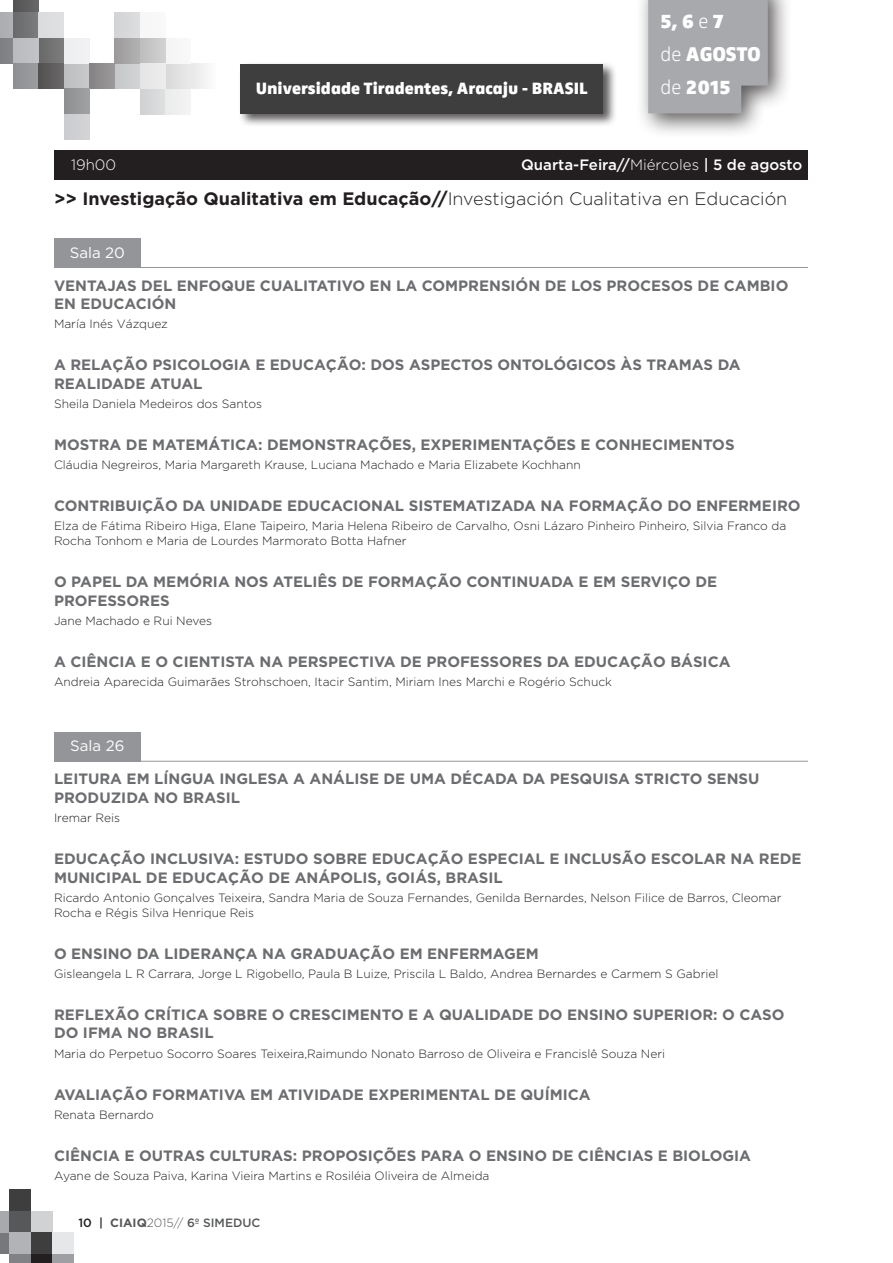
<style>
.page{position:relative;width:893px;height:1263px;background:#fff}
.page>*{position:absolute;margin:0;border:0;box-sizing:border-box;transform-origin:0 0}
.t1{font:20.55px/33px "Zwo Alt LF w 8";color:#fff}
.t2{font:700 18px "Gotham";color:#231f20}
.t3{font:16.95px "Zwo Alt LF w 8";color:#fff}
.TITULO_CONFERÊNCIA{font:700 15px/18.6px "Gotham";color:#6c6d70}
.t4{font:500 15px "Gotham";color:#fff}
.t5{font:15px "Gotham";color:#fff}
.t6{font:300 15px "Gotham";color:#fff}
.NOME_LOCAL{font:300 12px/15px "Gotham";color:#231f20}
.t7{font:500 12px "Gotham";color:#57585a}
.s1{font-family:"Zwo Alt LF w 1"}
.s2{font-weight:300}
.s3{color:#231f20}
.s4{font-weight:700}
</style>
<div class="page">
<div style="left:9px;top:1189px;width:22px;height:22px;background:#3e3e3f"></div>
<div style="left:9px;top:1211px;width:22px;height:21px;background:#57585a"></div>
<div style="left:31px;top:1211px;width:21px;height:21px;background:#d1d2d4"></div>
<div style="left:31px;top:1232px;width:21px;height:22px;background:#3e3e3f"></div>
<div style="left:9px;top:1232px;width:22px;height:22px;background:#b2b3b7"></div>
<div style="left:0;top:1232px;width:9px;height:22px;background:#76787b"></div>
<div style="left:9px;top:1254px;width:22px;height:9px;background:#808285"></div>
<div style="left:31px;top:1254px;width:21px;height:9px;background:#231f20"></div>
<div style="left:52px;top:1254px;width:22px;height:9px;background:#9d9fa2"></div>
<div style="left:52px;top:1232px;width:22px;height:22px;background:#e6e7e9"></div>
<div style="left:0;top:1211px;width:9px;height:21px;background:#a8a9ad"></div>
<div style="left:13px;top:0;width:25px;height:13px;background:#5d5d5e"></div>
<div style="left:13px;top:13px;width:25px;height:25px;background:#727375"></div>
<div style="left:38px;top:13px;width:26px;height:25px;background:#dddedf"></div>
<div style="left:38px;top:38px;width:26px;height:25px;background:#727273"></div>
<div style="left:13px;top:38px;width:25px;height:25px;background:#bebfc2"></div>
<div style="left:0;top:38px;width:13px;height:25px;background:#808285"></div>
<div style="left:13px;top:63px;width:25px;height:26px;background:#949699"></div>
<div style="left:38px;top:63px;width:26px;height:26px;background:#5f5c5d"></div>
<div style="left:64px;top:63px;width:25px;height:26px;background:#c2c3c5"></div>
<div style="left:64px;top:38px;width:25px;height:25px;background:#eff0f1"></div>
<div style="left:0;top:13px;width:13px;height:25px;background:#a8a9ad"></div>
<div style="left:191px;top:63px;width:25px;height:26px;background:#f2f2f2"></div>
<div style="left:165px;top:63px;width:26px;height:26px;background:#e1e1e1"></div>
<div style="left:165px;top:38px;width:26px;height:25px;background:#f6f7f7"></div>
<div style="left:140px;top:38px;width:25px;height:25px;background:#c7c7c8"></div>
<div style="left:140px;top:63px;width:25px;height:26px;background:#e8e9ea"></div>
<div style="left:140px;top:89px;width:25px;height:25px;background:#d7d8d9"></div>
<div style="left:115px;top:63px;width:25px;height:26px;background:#cccdce"></div>
<div style="left:115px;top:38px;width:25px;height:25px;background:#a7a6a6"></div>
<div style="left:115px;top:12px;width:25px;height:26px;background:#d8d8da"></div>
<div style="left:140px;top:12px;width:25px;height:26px;background:#f7f8f8"></div>
<div style="left:165px;top:89px;width:26px;height:25px;background:#efeff0"></div>
<div style="left:89px;top:63px;width:26px;height:26px;background:#8f8d8e"></div>
<div style="left:64px;top:89px;width:25px;height:25px;background:#979899"></div>
<div style="left:64px;top:114px;width:25px;height:25px;background:#cfd0d2"></div>
<div style="left:636px;top:0;width:157px;height:138px;background:#231f20;opacity:.75"></div>
<svg style="left:648px;top:0;width:120px;height:113px;background:#a8a9ad"></svg>
<div style="left:238px;top:62px;width:379px;height:66px;background:#231f20;opacity:.75"></div>
<div style="left:240px;top:64px;width:363px;height:49px;background:#3e3e3f"></div>
<div style="left:54px;top:238px;width:87px;height:30px;background:#939598"></div>
<hr style="left:141px;top:267px;width:667px;height:1px;background:#939598">
<div style="left:54px;top:732px;width:87px;height:30px;background:#939598"></div>
<hr style="left:141px;top:761px;width:667px;height:1px;background:#939598">
<div style="left:54px;top:150px;width:754px;height:30px;background:#231f20"></div>
<h1 class="t1" style="left:660px;top:5px;width:102px">5, 6<span class="s1">e</span> 7<br><span class="s1">de</span> AGOSTO</h1>
<p class="t3" style="left:256px;top:78px;width:334px">Universidade Tiradentes, Aracaju - BRASIL</p>
<h1 class="t1" style="left:660px;top:71px;width:72px"><span class="s1">de</span> 2015</h1>
<p class="t6" style="left:71px;top:157px;width:47px">19h00</p>
<p class="t4" style="left:521px;top:156px;width:283px">Quarta-Feira//<span class="s2">Miércoles</span> | 5 de agosto</p>
<p class="t2" style="left:54px;top:188px;width:735px">&gt;&gt; Investigação Qualitativa em Educação//<span class="s2">Investigación Cualitativa en Educación</span></p>
<p class="t5" style="left:70px;top:244px;width:57px">Sala 20</p>
<p class="TITULO_CONFERÊNCIA" style="left:54px;top:276px;width:736px">VENTAJAS DEL ENFOQUE CUALITATIVO EN LA COMPRENSIÓN DE LOS PROCESOS DE CAMBIO<br>EN EDUCACIÓN</p>
<p class="NOME_LOCAL" style="left:54px;top:316px;width:115px">María Inés Vázquez</p>
<p class="TITULO_CONFERÊNCIA" style="left:54px;top:355px;width:688px">A RELAÇÃO PSICOLOGIA E EDUCAÇÃO: DOS ASPECTOS ONTOLÓGICOS ÀS TRAMAS DA<br>REALIDADE ATUAL</p>
<p class="NOME_LOCAL" style="left:54px;top:396px;width:210px">Sheila Daniela Medeiros dos Santos</p>
<p class="TITULO_CONFERÊNCIA" style="left:54px;top:435px;width:682px">MOSTRA DE MATEMÁTICA: DEMONSTRAÇÕES, EXPERIMENTAÇÕES E CONHECIMENTOS</p>
<p class="NOME_LOCAL" style="left:54px;top:457px;width:528px">Cláudia Negreiros, Maria Margareth Krause, Luciana Machado e Maria Elizabete Kochhann</p>
<p class="TITULO_CONFERÊNCIA" style="left:54px;top:496px;width:748px">CONTRIBUIÇÃO DA UNIDADE EDUCACIONAL SISTEMATIZADA NA FORMAÇÃO DO ENFERMEIRO</p>
<p class="NOME_LOCAL" style="left:54px;top:518px;width:734px">Elza de Fátima Ribeiro Higa, Elane Taipeiro, Maria Helena Ribeiro de Carvalho, Osni Lázaro Pinheiro Pinheiro, Silvia Franco da<br>Rocha Tonhom e Maria de Lourdes Marmorato Botta Hafner</p>
<p class="TITULO_CONFERÊNCIA" style="left:54px;top:572px;width:665px">O PAPEL DA MEMÓRIA NOS ATELIÊS DE FORMAÇÃO CONTINUADA E EM SERVIÇO DE<br>PROFESSORES</p>
<p class="NOME_LOCAL" style="left:54px;top:613px;width:160px">Jane Machado e Rui Neves</p>
<p class="TITULO_CONFERÊNCIA" style="left:54px;top:652px;width:678px">A CIÊNCIA E O CIENTISTA NA PERSPECTIVA DE PROFESSORES DA EDUCAÇÃO BÁSICA</p>
<p class="NOME_LOCAL" style="left:54px;top:674px;width:559px">Andreia Aparecida Guimarães Strohschoen, Itacir Santim, Miriam Ines Marchi e Rogério Schuck</p>
<p class="t5" style="left:70px;top:738px;width:56px">Sala 26</p>
<p class="TITULO_CONFERÊNCIA" style="left:54px;top:769px;width:707px">LEITURA EM LÍNGUA INGLESA A ANÁLISE DE UMA DÉCADA DA PESQUISA STRICTO SENSU<br>PRODUZIDA NO BRASIL</p>
<p class="NOME_LOCAL" style="left:54px;top:810px;width:68px">Iremar Reis</p>
<p class="TITULO_CONFERÊNCIA" style="left:54px;top:849px;width:749px">EDUCAÇÃO INCLUSIVA: ESTUDO SOBRE EDUCAÇÃO ESPECIAL E INCLUSÃO ESCOLAR NA REDE<br>MUNICIPAL DE EDUCAÇÃO DE ANÁPOLIS, GOIÁS, BRASIL</p>
<p class="NOME_LOCAL" style="left:54px;top:890px;width:729px">Ricardo Antonio Gonçalves Teixeira, Sandra Maria de Souza Fernandes, Genilda Bernardes, Nelson Filice de Barros, Cleomar<br>Rocha e Régis Silva Henrique Reis</p>
<p class="TITULO_CONFERÊNCIA" style="left:54px;top:944px;width:486px">O ENSINO DA LIDERANÇA NA GRADUAÇÃO EM ENFERMAGEM</p>
<p class="NOME_LOCAL" style="left:54px;top:966px;width:666px">Gisleangela L R Carrara, Jorge L Rigobello, Paula B Luize, Priscila L Baldo, Andrea Bernardes e Carmem S Gabriel</p>
<p class="TITULO_CONFERÊNCIA" style="left:54px;top:1005px;width:732px">REFLEXÃO CRÍTICA SOBRE O CRESCIMENTO E A QUALIDADE DO ENSINO SUPERIOR: O CASO<br>DO IFMA NO BRASIL</p>
<p class="NOME_LOCAL" style="left:54px;top:1046px;width:613px">Maria do Perpetuo Socorro Soares Teixeira,Raimundo Nonato Barroso de Oliveira e Francislê Souza Neri</p>
<p class="TITULO_CONFERÊNCIA" style="left:54px;top:1085px;width:538px">AVALIAÇÃO FORMATIVA EM ATIVIDADE EXPERIMENTAL DE QUÍMICA</p>
<p class="NOME_LOCAL" style="left:54px;top:1107px;width:101px">Renata Bernardo</p>
<p class="TITULO_CONFERÊNCIA" style="left:54px;top:1146px;width:699px">CIÊNCIA E OUTRAS CULTURAS: PROPOSIÇÕES PARA O ENSINO DE CIÊNCIAS E BIOLOGIA</p>
<p class="NOME_LOCAL" style="left:54px;top:1168px;width:437px">Ayane de Souza Paiva, Karina Vieira Martins e Rosiléia Oliveira de Almeida</p>
<p class="t7" style="left:78px;top:1216px;width:183px"><span class="s3">10 |</span> <span class="s4">CIAIQ</span><span class="s2">2015//</span> 6º SIMEDUC</p>
</div>
